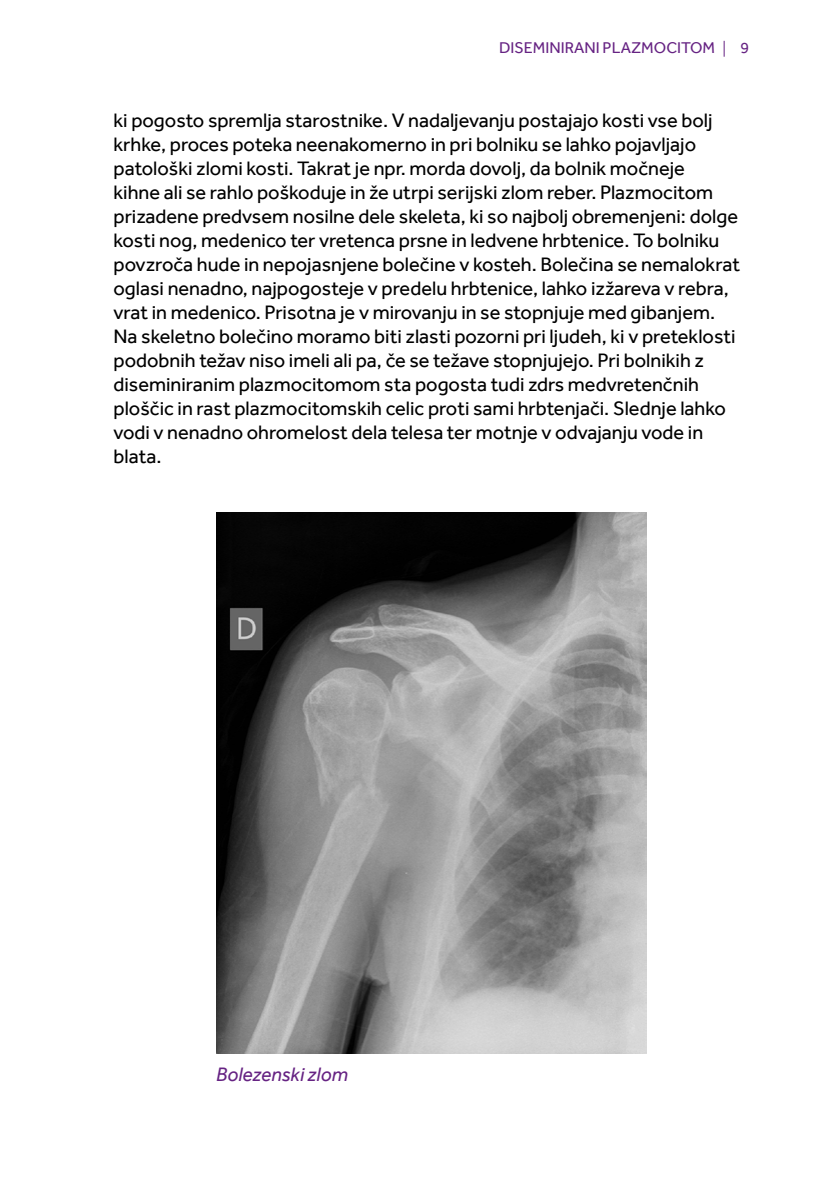
<style>
.page{position:relative;width:840px;height:1191px;background:#fff}
.page>*{position:absolute;margin:0;border:0;box-sizing:border-box;transform-origin:0 0}
.t1{font:20px/24px "Effra";color:#000}
.t2{font:italic 20px "Effra";color:#662383}
.t3{font:16px "Effra";color:#662383}
</style>
<div class="page">
<img style="left:216px;top:512px;width:430px;height:541px">
<svg style="left:723px;top:41px;width:1px;height:16px"></svg>
<p class="t3" style="left:499px;top:38px;width:217px">DISEMINIRANI PLAZMOCITOM</p>
<p class="t3" style="left:740px;top:38px;width:10px">9</p>
<p class="t1" style="left:113px;top:108px;width:627px">ki pogosto spremlja starostnike. V nadaljevanju postajajo kosti vse bolj krhke, proces poteka neenakomerno in pri bolniku se lahko pojavljajo patološki zlomi kosti. Takrat je npr. morda dovolj, da bolnik močneje<br>kihne ali se rahlo poškoduje in že utrpi serijski zlom reber. Plazmocitom prizadene predvsem nosilne dele skeleta, ki so najbolj obremenjeni: dolge kosti nog, medenico ter vretenca prsne in ledvene hrbtenice. To bolniku povzroča hude in nepojasnjene bolečine v kosteh. Bolečina se nemalokrat oglasi nenadno, najpogosteje v predelu hrbtenice, lahko izžareva v rebra, vrat in medenico. Prisotna je v mirovanju in se stopnjuje med gibanjem.<br>Na skeletno bolečino moramo biti zlasti pozorni pri ljudeh, ki v preteklosti podobnih težav niso imeli ali pa, če se težave stopnjujejo. Pri bolnikih z diseminiranim plazmocitomom sta pogosta tudi zdrs medvretenčnih ploščic in rast plazmocitomskih celic proti sami hrbtenjači. Slednje lahko vodi v nenadno ohromelost dela telesa ter motnje v odvajanju vode in blata.</p>
<p class="t2" style="left:216px;top:1062px;width:133px">Bolezenski zlom</p>
</div>
